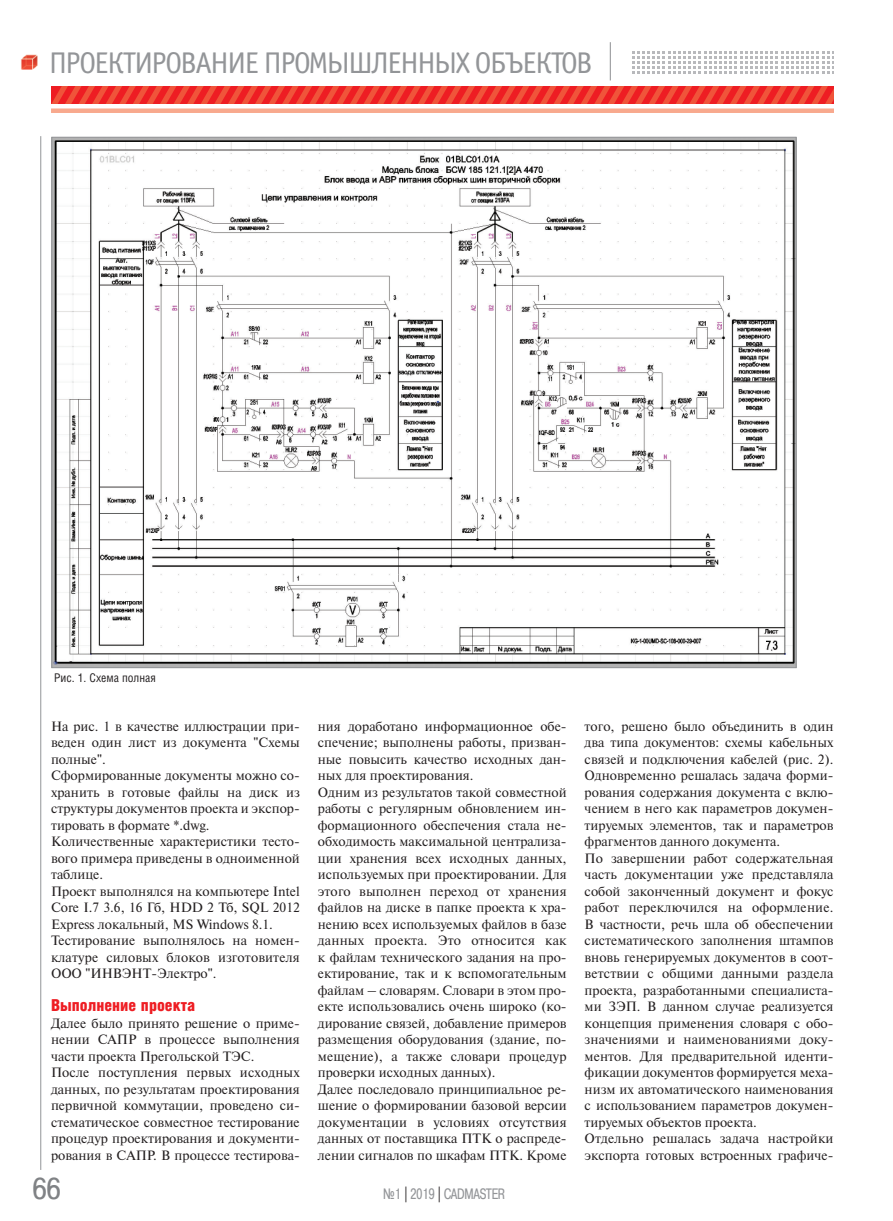
<style>
.page{position:relative;width:893px;height:1221px;background:#fff}
.page>*{position:absolute;margin:0;border:0;box-sizing:border-box;transform-origin:0 0}
.t1{font:30px "Officina Sans C";letter-spacing:-.05em;color:#939598}
.t2{font:30px "Pragmatica Cond C";color:#808285;scale:1.07 1}
.t3{font:900 16.5px "Helios Cond";color:#ee1d23}
.t4{font:15px "Pragmatica Cond C";color:#939598;scale:.9 1}
.t5{font:13.5px/16.5px "Newton C";color:#231f20}
.t6{font:12px "Helios Cond";color:#231f20}
.s1{color:#231f20}
</style>
<div class="page">
<img style="left:21px;top:54px;width:17px;height:16px">
<hr style="left:610px;top:42px;width:1px;height:38px;background:#939598">
<svg style="left:632px;top:51px;width:202px;height:23px"></svg>
<svg style="left:51px;top:86px;width:782px;height:18px;background:#ee352d"></svg>
<div style="left:51px;top:108px;width:782px;height:5px;background:#f8a98e"></div>
<hr style="left:40px;top:136px;width:1px;height:1033px;background:#939598">
<img style="left:53px;top:139px;width:741px;height:527px">
<h1 class="t1" style="left:49px;top:52px;width:545px">ПРОЕКТИРОВАНИЕ ПРОМЫШЛЕННЫХ ОБЪЕКТОВ</h1>
<p class="t6" style="left:54px;top:673px;width:103px">Рис. 1. Схема полная</p>
<p class="t5" style="left:51px;top:718px;width:250px">На рис. 1 в качестве иллюстрации при&shy;веден один лист из документа "Схемы полные".<br>Сформированные документы можно со&shy;хранить в готовые файлы на диск из структуры документов проекта и экспор&shy;тировать в формате *.dwg.<br>Количественные характеристики тесто&shy;вого примера приведены в одноименной таблице.<br>Проект выполнялся на компьютере Intel<br>Core I.7 3.6, 16 Гб, HDD 2 Тб, SQL 2012<br>Express локальный, MS Windows 8.1.<br>Тестирование выполнялось на номен&shy;клатуре силовых блоков изготовителя<br>ООО "ИНВЭНТ-Электро".</p>
<p class="t3" style="left:51px;top:999px;width:146px">Выполнение проекта</p>
<p class="t5" style="left:51px;top:1015px;width:250px">Далее было принято решение о приме&shy;нении САПР в процессе выполнения части проекта Прегольской ТЭС.<br>После поступления первых исходных данных, по результатам проектирования первичной коммутации, проведено си&shy;стематическое совместное тестирование процедур проектирования и документи&shy;рования в САПР. В процессе тестирова-</p>
<p class="t5" style="left:318px;top:718px;width:250px">ния доработано информационное обе&shy;спечение; выполнены работы, призван&shy;ные повысить качество исходных дан&shy;ных для проектирования.<br>Одним из результатов такой совместной работы с регулярным обновлением ин&shy;формационного обеспечения стала не&shy;обходимость максимальной централиза&shy;ции хранения всех исходных данных, используемых при проектировании. Для этого выполнен переход от хранения файлов на диске в папке проекта к хра&shy;нению всех используемых файлов в базе данных проекта. Это относится как к файлам технического задания на про&shy;ектирование, так и к вспомогательным файлам – словарям. Словари в этом про&shy;екте использовались очень широко (ко&shy;дирование связей, добавление примеров размещения оборудования (здание, по&shy;мещение), а также словари процедур проверки исходных данных).<br>Далее последовало принципиальное ре&shy;шение о формировании базовой версии документации в условиях отсутствия данных от поставщика ПТК о распреде&shy;лении сигналов по шкафам ПТК. Кроме</p>
<p class="t5" style="left:585px;top:718px;width:250px">того, решено было объединить в один два типа документов: схемы кабельных связей и подключения кабелей (рис. 2).<br>Одновременно решалась задача форми&shy;рования содержания документа с вклю&shy;чением в него как параметров докумен&shy;тируемых элементов, так и параметров фрагментов данного документа.<br>По завершении работ содержательная часть документации уже представляла собой законченный документ и фокус работ переключился на оформление.<br>В частности, речь шла об обеспечении систематического заполнения штампов вновь генерируемых документов в соот&shy;ветствии с общими данными раздела проекта, разработанными специалиста&shy;ми ЗЭП. В данном случае реализуется концепция применения словаря с обо&shy;значениями и наименованиями доку&shy;ментов. Для предварительной иденти&shy;фикации документов формируется меха&shy;низм их автоматического наименования с использованием параметров докумен&shy;тируемых объектов проекта.<br>Отдельно решалась задача настройки экспорта готовых встроенных графиче-</p>
<h1 class="t2" style="left:33px;top:1171px;width:27px">66</h1>
<p class="t4" style="left:383px;top:1185px;width:137px">¹1 <span class="s1">|</span> 2019 <span class="s1">|</span> CADMASTER</p>
</div>
